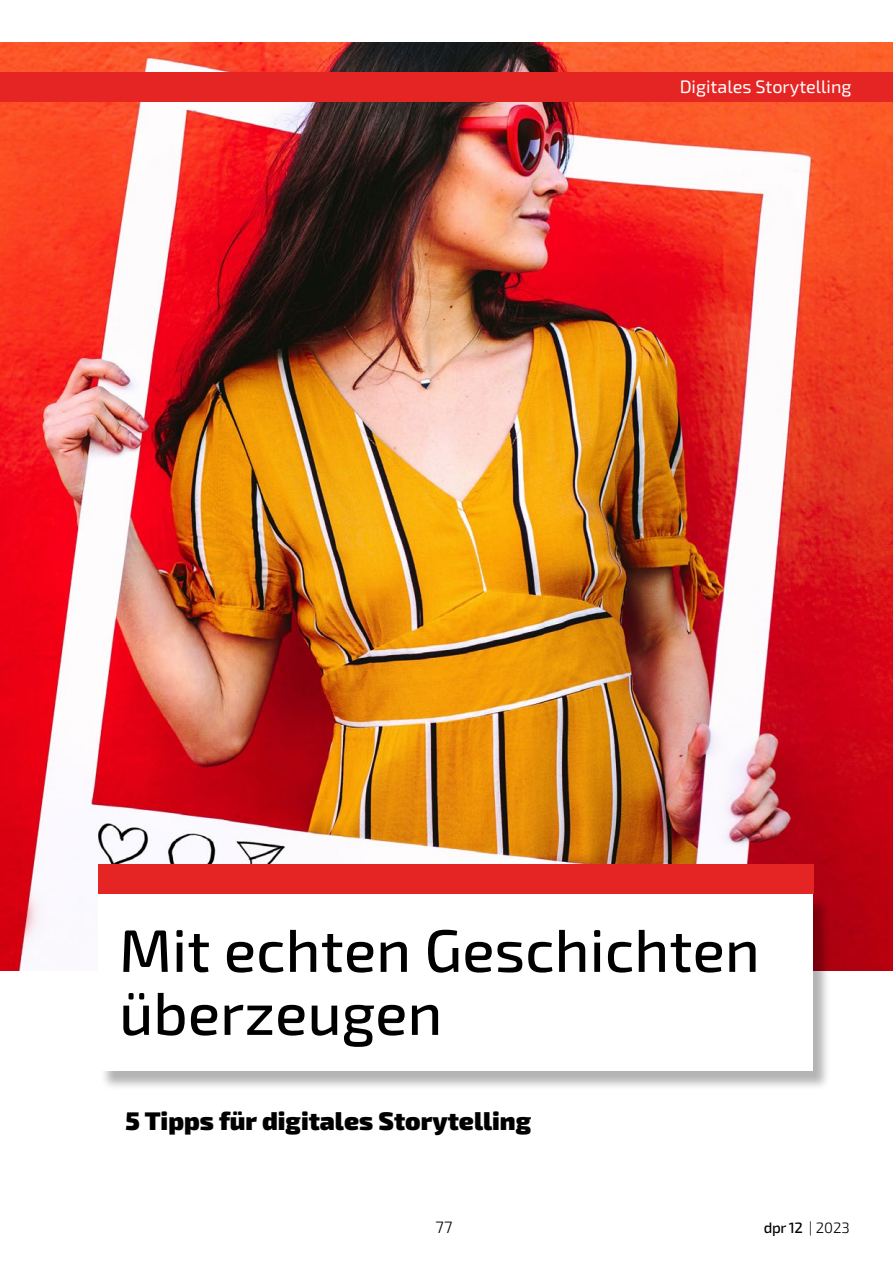
<style>
.page{position:relative;width:893px;height:1263px;background:#fff}
.page>*{position:absolute;margin:0;border:0;box-sizing:border-box;transform-origin:0 0}
.t1{font:500 60px/63px "Exo 2";color:#000}
.t2{font:900 25.5px "Exo 2";color:#000}
.t3{font:18px "Exo 2";color:#fff}
.t4{font:300 16.5px "Exo 2";color:#000}
.t5{font:500 15px "Exo 2";color:#000}
.s1{font-weight:300}
</style>
<div class="page">
<img style="left:0;top:43px;width:892px;height:927px">
<div style="left:0;top:72px;width:893px;height:30px;background:#e52523"></div>
<div style="left:100px;top:895px;width:731px;height:195px;background:#000;opacity:.3"></div>
<div style="left:98px;top:893px;width:714px;height:178px;background:#fff"></div>
<div style="left:98px;top:864px;width:715px;height:29px;background:#e52523"></div>
<p class="t3" style="left:680px;top:77px;width:173px">Digitales Storytelling</p>
<p class="t1" style="left:119px;top:920px;width:642px">Mit echten Geschichten überzeugen</p>
<p class="t2" style="left:125px;top:1105px;width:407px">5 Tipps für digitales Storytelling</p>
<p class="t4" style="left:436px;top:1217px;width:18px">77</p>
<p class="t5" style="left:764px;top:1218px;width:88px">dpr 12 <span class="s1">| 2023</span></p>
</div>
